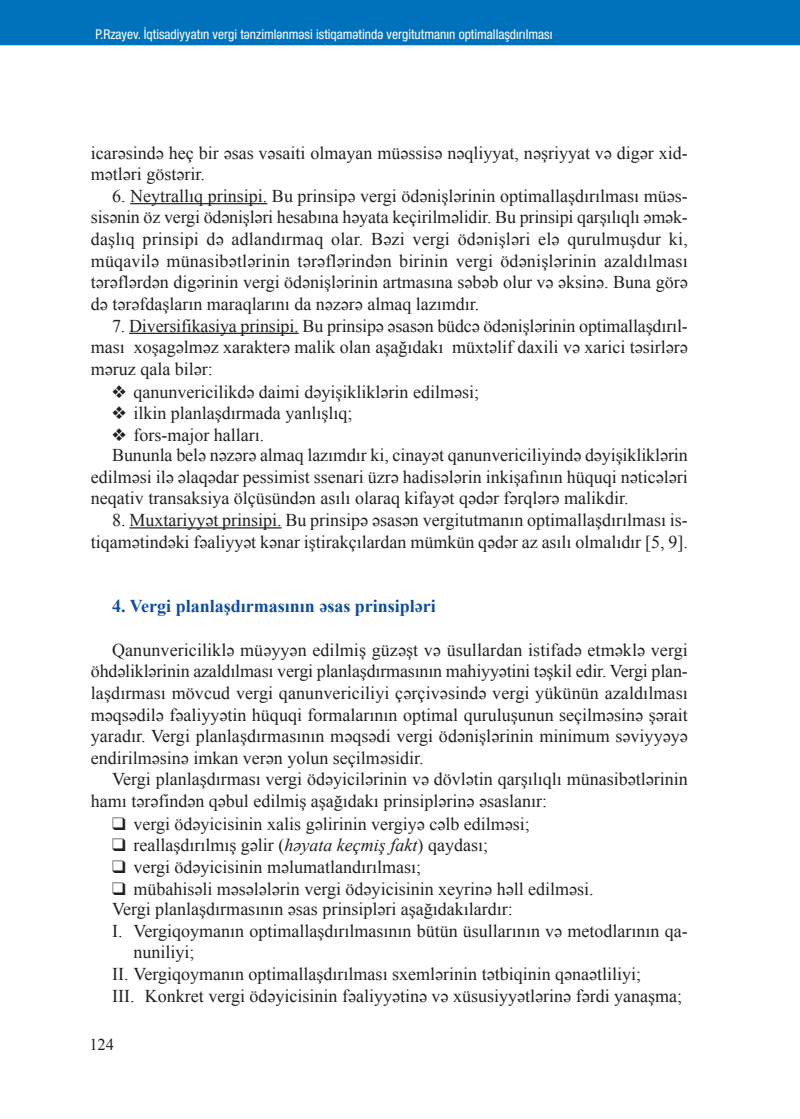
<style>
.page{position:relative;width:800px;height:1119px;background:#fff}
.page>*{position:absolute;margin:0;border:0;box-sizing:border-box;transform-origin:0 0}
.t1{font:18px/21.6px "Times New Roman";color:#231f20;text-align:justify}
.t2{font:700 18px "Times New Roman";color:#0d4da1}
.t3{font:16.5px "Times New Roman";color:#231f20}
.t4{font:condensed 13.5px "Az Helvetica Neue";color:#fff}
.s1{font-style:italic}
</style>
<div class="page">
<div style="left:0;top:0;width:799px;height:45px;background:#0072bc"></div>
<hr style="left:130px;top:203px;width:137px;height:1px;background:#231f20">
<hr style="left:129px;top:333px;width:169px;height:1px;background:#231f20">
<hr style="left:129px;top:527px;width:152px;height:1px;background:#231f20">
<p class="t4" style="left:95px;top:29px;width:458px">P.Rzayev. İqtisadiyyatın vergi tənzimlənməsi istiqamətində vergitutmanın optimallaşdırılması</p>
<p class="t1" style="left:91px;top:142px;width:598px">icarəsində heç bir əsas vəsaiti olmayan müəssisə nəqliyyat, nəşriyyat və digər xid&shy;mətləri göstərir.</p>
<p class="t1" style="left:91px;top:185px;width:598px;text-indent:21px">6. Neytrallıq prinsipi. Bu prinsipə vergi ödənişlərinin optimallaşdırılması müəs&shy;sisənin öz vergi ödənişləri hesabına həyata keçirilməlidir. Bu prinsipi qarşılıqlı əmək&shy;daşlıq prinsipi də adlandırmaq olar. Bəzi vergi ödənişləri elə qurulmuşdur ki, müqavilə münasibətlərinin tərəflərindən birinin vergi ödənişlərinin azaldılması tərəflərdən digərinin vergi ödənişlərinin artmasına səbəb olur və əksinə. Buna görə də tərəfdaşların maraqlarını da nəzərə almaq lazımdır.</p>
<p class="t1" style="left:91px;top:314px;width:598px;text-indent:21px">7. Diversifikasiya prinsipi. Bu prinsipə əsasən büdcə ödənişlərinin optimallaşdırıl&shy;ması xoşagəlməz xarakterə malik olan aşağıdakı müxtəlif daxili və xarici təsirlərə məruz qala bilər:</p>
<p class="t1" style="left:112px;top:380px;width:368px">❖ qanunvericilikdə daimi dəyişikliklərin edilməsi;</p>
<p class="t1" style="left:112px;top:402px;width:242px">❖ ilkin planlaşdırmada yanlışlıq;</p>
<p class="t1" style="left:112px;top:424px;width:154px">❖ fors-major halları.</p>
<p class="t1" style="left:112px;top:444px;width:577px">Bununla belə nəzərə almaq lazımdır ki, cinayət qanunvericiliyində dəyişikliklərin</p>
<p class="t1" style="left:91px;top:466px;width:598px">edilməsi ilə əlaqədar pessimist ssenari üzrə hadisələrin inkişafının hüquqi nəticələri</p>
<p class="t1" style="left:91px;top:487px;width:539px">neqativ transaksiya ölçüsündən asılı olaraq kifayət qədər fərqlərə malikdir.</p>
<p class="t1" style="left:91px;top:509px;width:598px;text-align:right">8. Muxtariyyət prinsipi. Bu prinsipə əsasən vergitutmanın optimallaşdırılması is&shy;tiqamətindəki fəaliyyət kənar iştirakçılardan mümkün qədər az asılı olmalıdır [5, 9].</p>
<p class="t2" style="left:112px;top:596px;width:325px">4. Vergi planlaşdırmasının əsas prinsipləri</p>
<p class="t1" style="left:91px;top:638px;width:598px;text-indent:21px">Qanunvericiliklə müəyyən edilmiş güzəşt və üsullardan istifadə etməklə vergi öhdəliklərinin azaldılması vergi planlaşdırmasının mahiyyətini təşkil edir. Vergi plan&shy;laşdırması mövcud vergi qanunvericiliyi çərçivəsində vergi yükünün azaldılması məqsədilə fəaliyyətin hüquqi formalarının optimal quruluşunun seçilməsinə şərait yaradır. Vergi planlaşdırmasının məqsədi vergi ödənişlərinin minimum səviyyəyə endirilməsinə imkan verən yolun seçilməsidir.</p>
<p class="t1" style="left:91px;top:768px;width:598px;text-indent:21px">Vergi planlaşdırması vergi ödəyicilərinin və dövlətin qarşılıqlı münasibətlərinin hamı tərəfindən qəbul edilmiş aşağıdakı prinsiplərinə əsaslanır:</p>
<p class="t1" style="left:112px;top:812px;width:419px">❑ vergi ödəyicisinin xalis gəlirinin vergiyə cəlb edilməsi;</p>
<p class="t1" style="left:112px;top:834px;width:377px">❑ reallaşdırılmış gəlir (<span class="s1">həyata keçmiş fakt</span>) qaydası;</p>
<p class="t1" style="left:112px;top:856px;width:310px">❑ vergi ödəyicisinin məlumatlandırılması;</p>
<p class="t1" style="left:112px;top:877px;width:483px">❑ mübahisəli məsələlərin vergi ödəyicisinin xeyrinə həll edilməsi.</p>
<p class="t1" style="left:112px;top:898px;width:402px">Vergi planlaşdırmasının əsas prinsipləri aşağıdakılardır:</p>
<p class="t1" style="left:112px;top:919px;width:577px">I. Vergiqoymanın optimallaşdırılmasının bütün üsullarının və metodlarının qa-</p>
<p class="t1" style="left:133px;top:941px;width:63px">nuniliyi;</p>
<p class="t1" style="left:112px;top:962px;width:530px">II. Vergiqoymanın optimallaşdırılması sxemlərinin tətbiqinin qənaətliliyi;</p>
<p class="t1" style="left:112px;top:984px;width:571px">III. Konkret vergi ödəyicisinin fəaliyyətinə və xüsusiyyətlərinə fərdi yanaşma;</p>
<p class="t3" style="left:89px;top:1034px;width:26px">124</p>
</div>
